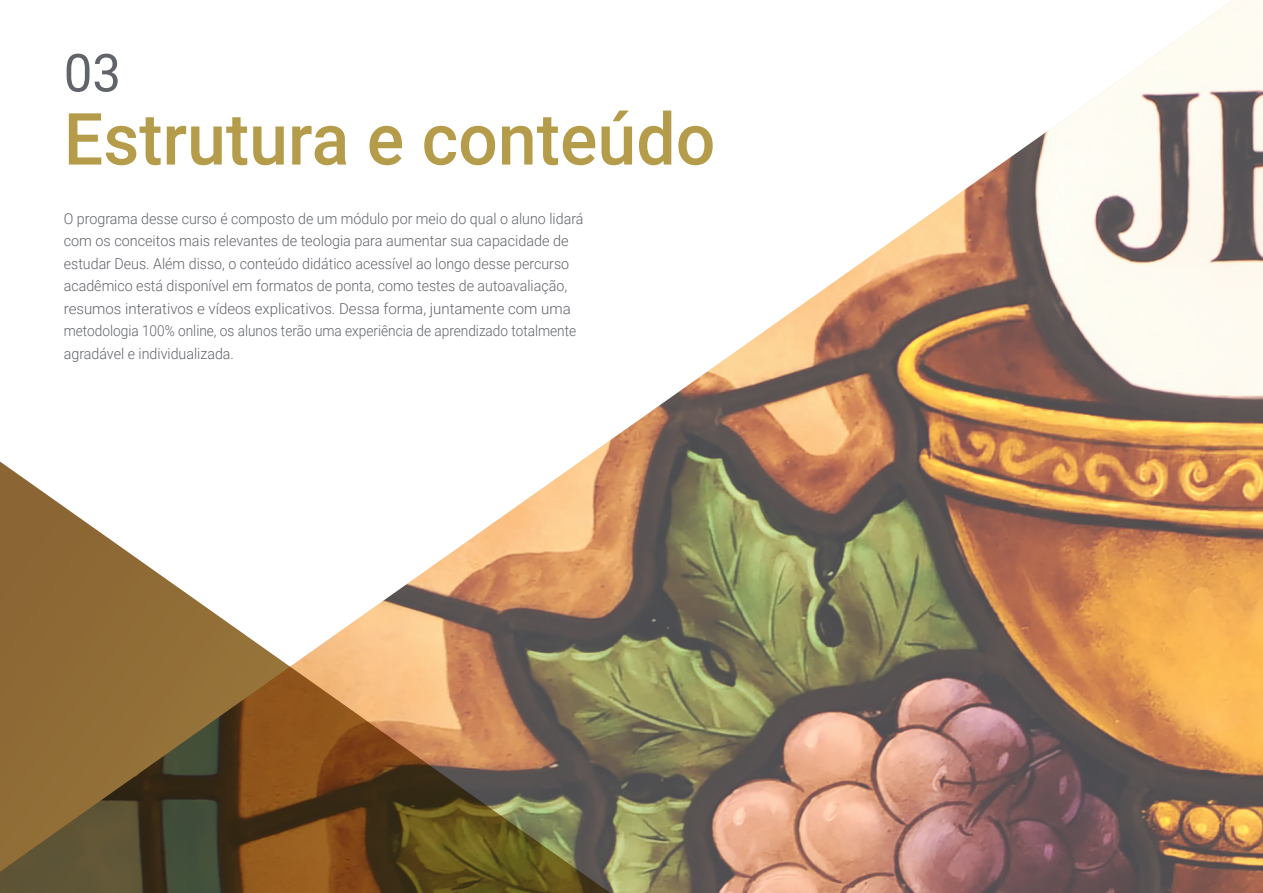
<style>
.page{position:relative;width:1263px;height:893px;background:#fff}
.page>*{position:absolute;margin:0;border:0;box-sizing:border-box;transform-origin:0 0}
.t1{font:500 72px "Roboto";color:#b49c4b}
.t2{font:52.5px "Roboto";color:#61646a}
.t3{font:300 15px/22.5px "Roboto";color:#61646a;scale:.95 1}
</style>
<div class="page">
<img style="left:602px;top:0;width:661px;height:893px">
<svg style="left:0;top:446px;width:640px;height:447px"></svg>
<h2 class="t2" style="left:64px;top:36px;width:59px">03</h2>
<h1 class="t1" style="left:64px;top:89px;width:653px">Estrutura e conteúdo</h1>
<p class="t3" style="left:64px;top:207px;width:549px">O programa desse curso é composto de um módulo por meio do qual o aluno lidará com os conceitos mais relevantes de teologia para aumentar sua capacidade de estudar Deus. Além disso, o conteúdo didático acessível ao longo desse percurso acadêmico está disponível em formatos de ponta, como testes de autoavaliação, resumos interativos e vídeos explicativos. Dessa forma, juntamente com uma metodologia 100% online, os alunos terão uma experiência de aprendizado totalmente agradável e individualizada.</p>
</div>
